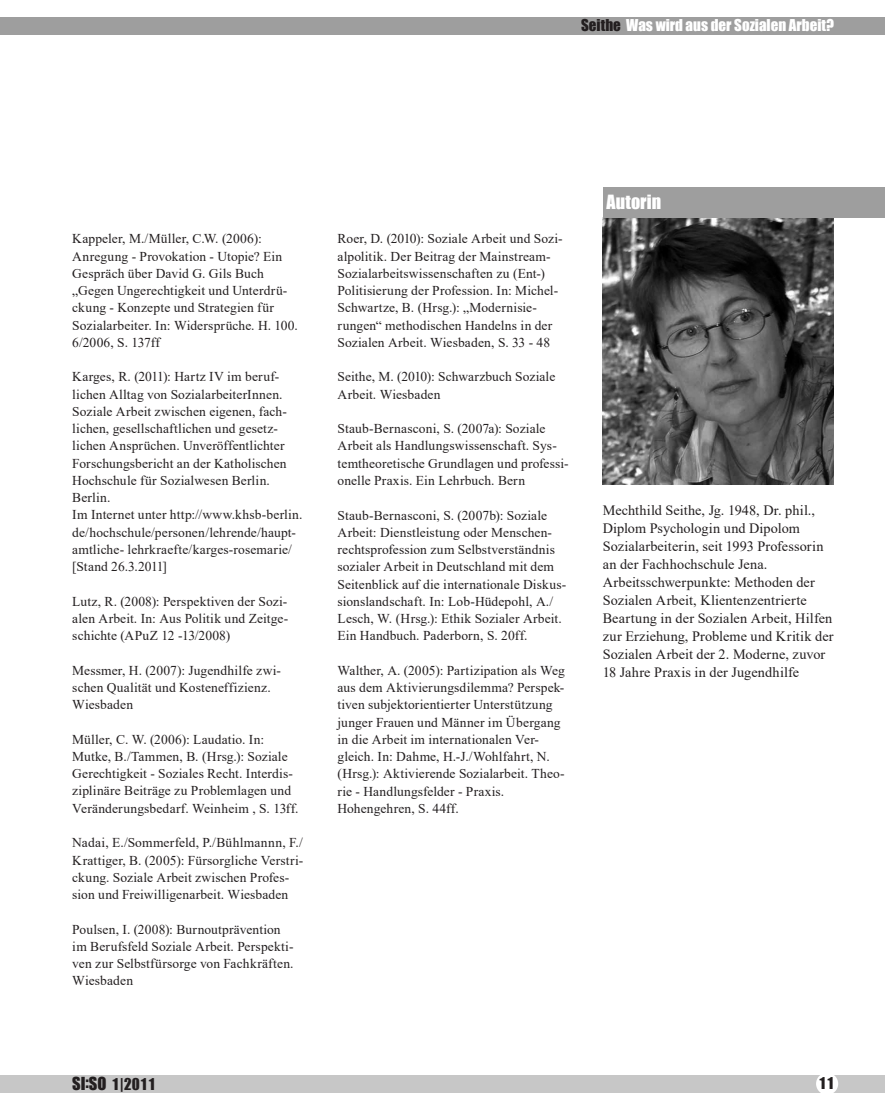
<style>
.page{position:relative;width:885px;height:1110px;background:#fff}
.page>*{position:absolute;margin:0;border:0;box-sizing:border-box;transform-origin:0 0}
.t1{font:18px "Impact 2";letter-spacing:.01em;color:#fff}
.t2{font:15px "Impact 2";color:#fff}
.t3{font:15px "Impact";color:#231f20}
.t4{font:14.25px/18px "Times New Roman PSMT2";letter-spacing:.01em;color:#231f20}
.t5{font:14.25px/18px "Times New Roman";letter-spacing:.005em;color:#231f20}
.Fließtext{font:13.5px/17.2px "Times New Roman PSMT2";letter-spacing:.01em;color:#231f20}
.Fließtext-2{font:13.5px/17.2px "Times New Roman";letter-spacing:.005em;color:#231f20}
.s1{color:#231f20}
.s2{font-family:"Times New Roman"}
.s3{font-family:"Times New Roman PSMT2"}
.s4{font-family:"Impact 2";font-size:16.5px}
</style>
<div class="page">
<div style="left:0;top:17px;width:884px;height:17px;background:#9e9e9e"></div>
<div style="left:0;top:1075px;width:884px;height:17px;background:#c7c7c7"></div>
<div style="left:816px;top:1072px;width:22px;height:23px;background:#fff;border-radius:50%"></div>
<img style="left:602px;top:217px;width:231px;height:267px">
<div style="left:603px;top:187px;width:281px;height:30px;background:#9e9e9e"></div>
<p class="t2" style="left:581px;top:13px;width:254px"><span class="s1">Seithe</span> Was wird aus der Sozialen Arbeit?</p>
<p class="Fließtext" style="left:72px;top:230px;width:227px"><span class="s2">Kappeler, M./Müller, C.W. (2006):<br></span>Anregung - Provokation - Utopie? Ein Gespräch über David G. Gils Buch „Gegen Ungerechtigkeit und Unterdrü&shy;ckung - Konzepte und Strategien für Sozialarbeiter. In: Widersprüche. H. 100.<br><span class="s2">6/2006, S. 137ff</span></p>
<p class="Fließtext" style="left:72px;top:368px;width:216px"><span class="s2">Karges, R. (2011): Hartz IV im beruf&shy;</span>lichen Alltag von SozialarbeiterInnen.<br>Soziale Arbeit zwischen eigenen, fach&shy;lichen, gesellschaftlichen und gesetz&shy;lichen Ansprüchen. Unveröffentlichter Forschungsbericht an der Katholischen Hochschule für Sozialwesen Berlin.<br>Berlin.</p>
<p class="Fließtext" style="left:72px;top:506px;width:232px">Im Internet unter http://www.khsb-berlin. de/hochschule/personen/lehrende/haupt&shy;amtliche- lehrkraefte/karges-rosemarie/ <span class="s2">[Stand 26.3.2011]</span></p>
<p class="Fließtext-2" style="left:72px;top:592px;width:217px;text-align:justify">Lutz, R. (2008): Perspektiven der Sozi&shy;<span class="s3">alen Arbeit. In: Aus Politik und Zeitge&shy;</span>schichte (APuZ 12 -13/2008)</p>
<p class="Fließtext" style="left:72px;top:661px;width:210px"><span class="s2">Messmer, H. (2007): Jugendhilfe zwi&shy;</span>schen Qualität und Kosteneffizienz.<br>Wiesbaden</p>
<p class="Fließtext-2" style="left:72px;top:730px;width:228px">Müller, C. W. (2006): Laudatio. In:<br>Mutke, B./Tammen, B. (Hrsg.): Soziale <span class="s3">Gerechtigkeit - Soziales Recht. Interdis&shy;ziplinäre Beiträge zu Problemlagen und </span>Veränderungsbedarf. Weinheim , S. 13ff.</p>
<p class="Fließtext" style="left:72px;top:833px;width:232px">Nadai, E./Sommerfeld, P./Bühlmannn, F./ <span class="s2">Krattiger, B. (2005): Fürsorgliche Verstri&shy;</span>ckung. Soziale Arbeit zwischen Profes&shy;sion und Freiwilligenarbeit. Wiesbaden</p>
<p class="Fließtext" style="left:72px;top:920px;width:223px"><span class="s2">Poulsen, I. (2008): Burnoutprävention </span>im Berufsfeld Soziale Arbeit. Perspekti&shy;ven zur Selbstfürsorge von Fachkräften.<br>Wiesbaden</p>
<p class="Fließtext" style="left:337px;top:230px;width:226px"><span class="s2">Roer, D. (2010): Soziale Arbeit und Sozi&shy;</span>alpolitik. Der Beitrag der Mainstream-</p>
<p class="Fließtext-2" style="left:337px;top:264px;width:222px">Sozialarbeitswissenschaften zu (Ent-)<br><span class="s3">Politisierung der Profession. In: Michel-</span>Schwartze, B. (Hrsg.): „Modernisie&shy;<span class="s3">rungen“ methodischen Handelns in der </span>Sozialen Arbeit. Wiesbaden, S. 33 - 48</p>
<p class="Fließtext-2" style="left:337px;top:368px;width:219px">Seithe, M. (2010): Schwarzbuch Soziale<br><span class="s3">Arbeit. Wiesbaden</span></p>
<p class="Fließtext" style="left:337px;top:420px;width:233px"><span class="s2">Staub-Bernasconi, S. (2007a): Soziale </span>Arbeit als Handlungswissenschaft. Sys&shy;temtheoretische Grundlagen und professi&shy;onelle Praxis. Ein Lehrbuch. Bern</p>
<p class="Fließtext" style="left:337px;top:506px;width:230px"><span class="s2">Staub-Bernasconi, S. (2007b): Soziale </span>Arbeit: Dienstleistung oder Menschen&shy;rechtsprofession zum Selbstverständnis sozialer Arbeit in Deutschland mit dem Seitenblick auf die internationale Diskus&shy;sionslandschaft. In: Lob-Hüdepohl, A./ <span class="s2">Lesch, W. (Hrsg.): Ethik Sozialer Arbeit.<br></span>Ein Handbuch. Paderborn, S. 20ff.</p>
<p class="Fließtext" style="left:337px;top:661px;width:229px"><span class="s2">Walther, A. (2005): Partizipation als Weg </span>aus dem Aktivierungsdilemma? Perspek&shy;tiven subjektorientierter Unterstützung junger Frauen und Männer im Übergang in die Arbeit im internationalen Ver-</p>
<p class="Fließtext" style="left:337px;top:747px;width:229px">gleich. In: Dahme, H.-J./Wohlfahrt, N. <span class="s2">(Hrsg.): Aktivierende Sozialarbeit. Theo&shy;</span>rie - Handlungsfelder - Praxis.</p>
<p class="Fließtext-2" style="left:337px;top:799px;width:123px">Hohengehren, S. 44ff.</p>
<p class="t1" style="left:606px;top:188px;width:56px">Autorin</p>
<p class="t5" style="left:602px;top:501px;width:214px">Mechthild Seithe, Jg. 1948, Dr. phil.,<br><span class="s3">Diplom Psychologin und Dipolom</span></p>
<p class="t5" style="left:602px;top:537px;width:222px">Sozialarbeiterin, seit 1993 Professorin <span class="s3">an der Fachhochschule Jena.</span></p>
<p class="t4" style="left:602px;top:573px;width:214px">Arbeitsschwerpunkte: Methoden der<br>Sozialen Arbeit, Klientenzentrierte</p>
<p class="t4" style="left:602px;top:609px;width:232px">Beartung in der Sozialen Arbeit, Hilfen zur Erziehung, Probleme und Kritik der Sozialen Arbeit der 2. Moderne, zuvor 18 Jahre Praxis in der Jugendhilfe</p>
<p class="t3" style="left:72px;top:1072px;width:85px"><span class="s4">SI:SO</span> 1|2011</p>
<p class="t3" style="left:818px;top:1072px;width:18px">11</p>
</div>
